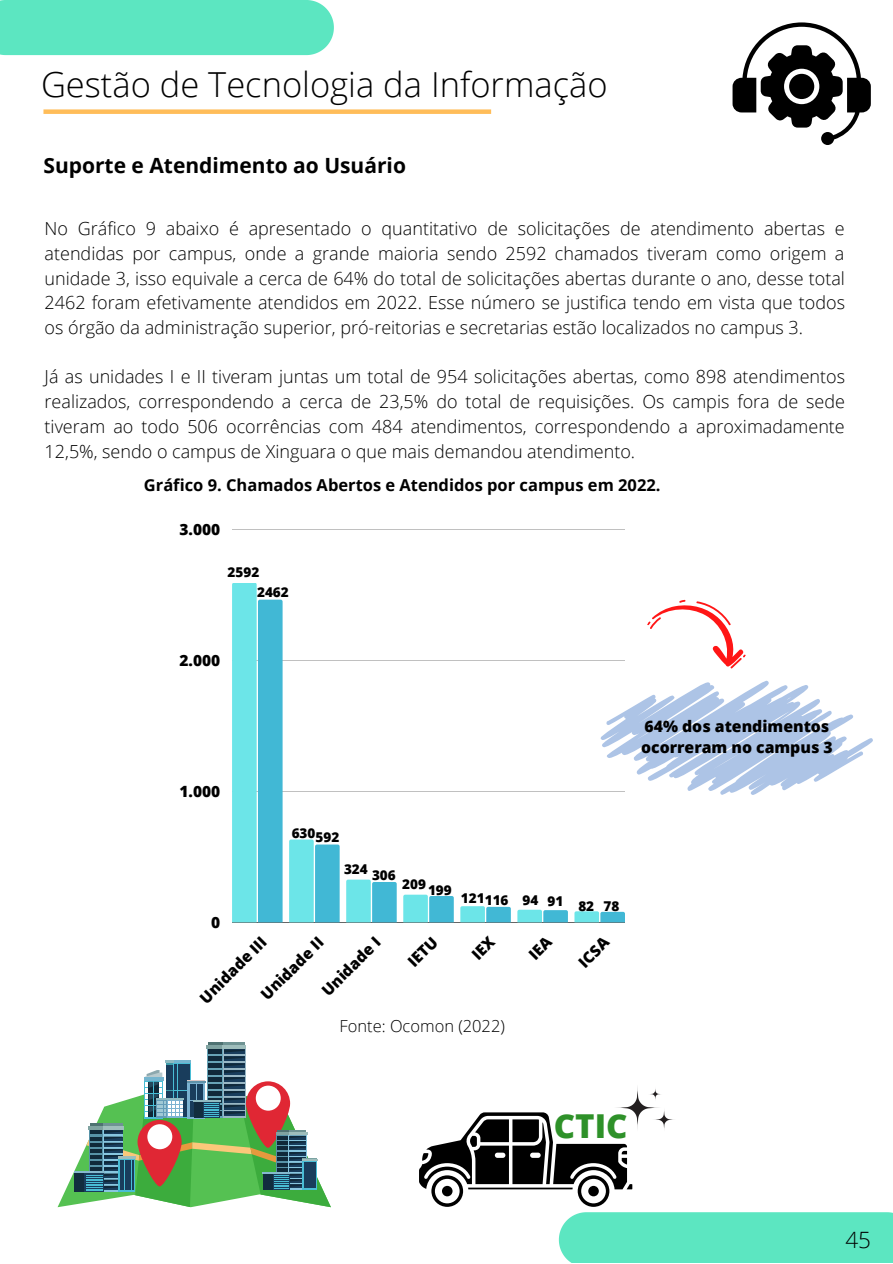
<style>
.page{position:relative;width:893px;height:1264px;background:#fff}
.page>*{position:absolute;margin:0;border:0;box-sizing:border-box;transform-origin:0 0}
.t1{font:300 34.5px "Open Sans";color:#000}
.t2{font:800 33px "Open Sans";color:#2e9129}
.t3{font:300 22.5px "Open Sans";color:#000}
.t4{font:700 21px "Open Sans";color:#000}
.t5{font:300 18px/24.8px "Open Sans";color:#000;text-align:justify}
.t6{font:700 16.5px "Open Sans";color:#000}
.t7{font:300 16.5px "Open Sans";color:#000}
.t8{font:800 15.75px/20.9px "Open Sans";color:#000}
.t9{font:800 15.45px "Open Sans";color:#000}
.t10{font:800 13.5px/20.5px "Open Sans";color:#000}
</style>
<div class="page">
<div style="left:0;top:0;width:334px;height:55px;background:#5ce6c1"></div>
<div style="left:559px;top:1212px;width:333px;height:50px;background:#5ce6c1"></div>
<div style="left:43px;top:109px;width:448px;height:5px;background:#ffbd59"></div>
<svg style="left:732px;top:22px;width:138px;height:123px"></svg>
<div style="left:789px;top:74px;width:25px;height:25px;background:#000;border-radius:50%"></div>
<svg style="left:419px;top:1087px;width:255px;height:119px"></svg>
<svg style="left:222px;top:1042px;width:22px;height:2px"></svg>
<svg style="left:208px;top:1042px;width:14px;height:2px"></svg>
<div style="left:222px;top:1046px;width:23px;height:72px;background:#9fbebc"></div>
<div style="left:207px;top:1046px;width:15px;height:72px;background:#80a3a1"></div>
<svg style="left:222px;top:1044px;width:24px;height:4px"></svg>
<svg style="left:206px;top:1044px;width:16px;height:4px"></svg>
<svg style="left:57px;top:1049px;width:274px;height:159px"></svg>
<hr style="left:263px;top:1171px;width:27px;height:2px;background:#85b9ce">
<hr style="left:232px;top:529px;width:392px;height:1px;background:#000">
<hr style="left:232px;top:660px;width:392px;height:1px;background:#000">
<hr style="left:232px;top:791px;width:392px;height:1px;background:#000">
<hr style="left:232px;top:922px;width:392px;height:1px;background:#000">
<svg style="left:232px;top:583px;width:50px;height:339px;background:#5ed1e0"></svg>
<svg style="left:289px;top:839px;width:50px;height:7px"></svg>
<svg style="left:346px;top:879px;width:50px;height:5px"></svg>
<svg style="left:403px;top:894px;width:51px;height:4px"></svg>
<svg style="left:460px;top:906px;width:51px;height:2px"></svg>
<svg style="left:517px;top:909px;width:51px;height:3px"></svg>
<svg style="left:574px;top:911px;width:50px;height:2px"></svg>
<svg style="left:600px;top:680px;width:273px;height:115px"></svg>
<svg style="left:647px;top:599px;width:99px;height:70px"></svg>
<h1 class="t1" style="left:41px;top:60px;width:568px">Gestão de Tecnologia da Informação</h1>
<p class="t4" style="left:43px;top:150px;width:364px">Suporte e Atendimento ao Usuário</p>
<p class="t5" style="left:45px;top:216px;width:801px">No Gráfico 9 abaixo é apresentado o quantitativo de solicitações de atendimento abertas e atendidas por campus, onde a grande maioria sendo 2592 chamados tiveram como origem a unidade 3, isso equivale a cerca de 64% do total de solicitações abertas durante o ano, desse total 2462 foram efetivamente atendidos em 2022. Esse número se justifica tendo em vista que todos os órgão da administração superior, pró-reitorias e secretarias estão localizados no campus 3.</p>
<p class="t5" style="left:45px;top:364px;width:801px">Já as unidades I e II tiveram juntas um total de 954 solicitações abertas, como 898 atendimentos realizados, correspondendo a cerca de 23,5% do total de requisições. Os campis fora de sede tiveram ao todo 506 ocorrências com 484 atendimentos, correspondendo a aproximadamente 12,5%, sendo o campus de Xinguara o que mais demandou atendimento.</p>
<p class="t6" style="left:144px;top:473px;width:518px">Gráfico 9. Chamados Abertos e Atendidos por campus em 2022.</p>
<p class="t9" style="left:179px;top:519px;width:42px">3.000</p>
<p class="t10" style="left:257px;top:561px;width:33px;text-indent:-30px">2592<br>2462</p>
<p class="t9" style="left:179px;top:650px;width:42px">2.000</p>
<p class="t9" style="left:179px;top:780px;width:42px">1.000</p>
<p class="t9" style="left:211px;top:911px;width:11px">0</p>
<p class="t10" style="left:292px;top:824px;width:49px">630592</p>
<p class="t10" style="left:344px;top:861px;width:53px">324 306</p>
<p class="t10" style="left:402px;top:876px;width:51px">209 199</p>
<p class="t10" style="left:461px;top:889px;width:160px">121116 94 91 82 78</p>
<p class="t9" style="left:317px;top:985px;width:77px;rotate:-45deg">Unidade I</p>
<p class="t9" style="left:403px;top:956px;width:36px;rotate:-45deg">IETU</p>
<p class="t9" style="left:573px;top:956px;width:37px;rotate:-45deg">ICSA</p>
<p class="t9" style="left:256px;top:989px;width:83px;rotate:-45deg">Unidade II</p>
<p class="t9" style="left:195px;top:992px;width:88px;rotate:-45deg">Unidade III</p>
<p class="t7" style="left:339px;top:1014px;width:167px">Fonte: Ocomon (2022)</p>
<p class="t8" style="left:641px;top:715px;width:193px">64% dos atendimentos ocorreram no campus 3</p>
<h2 class="t2" style="left:553px;top:1102px;width:75px">CTIC</h2>
<p class="t3" style="left:845px;top:1223px;width:27px">45</p>
</div>
